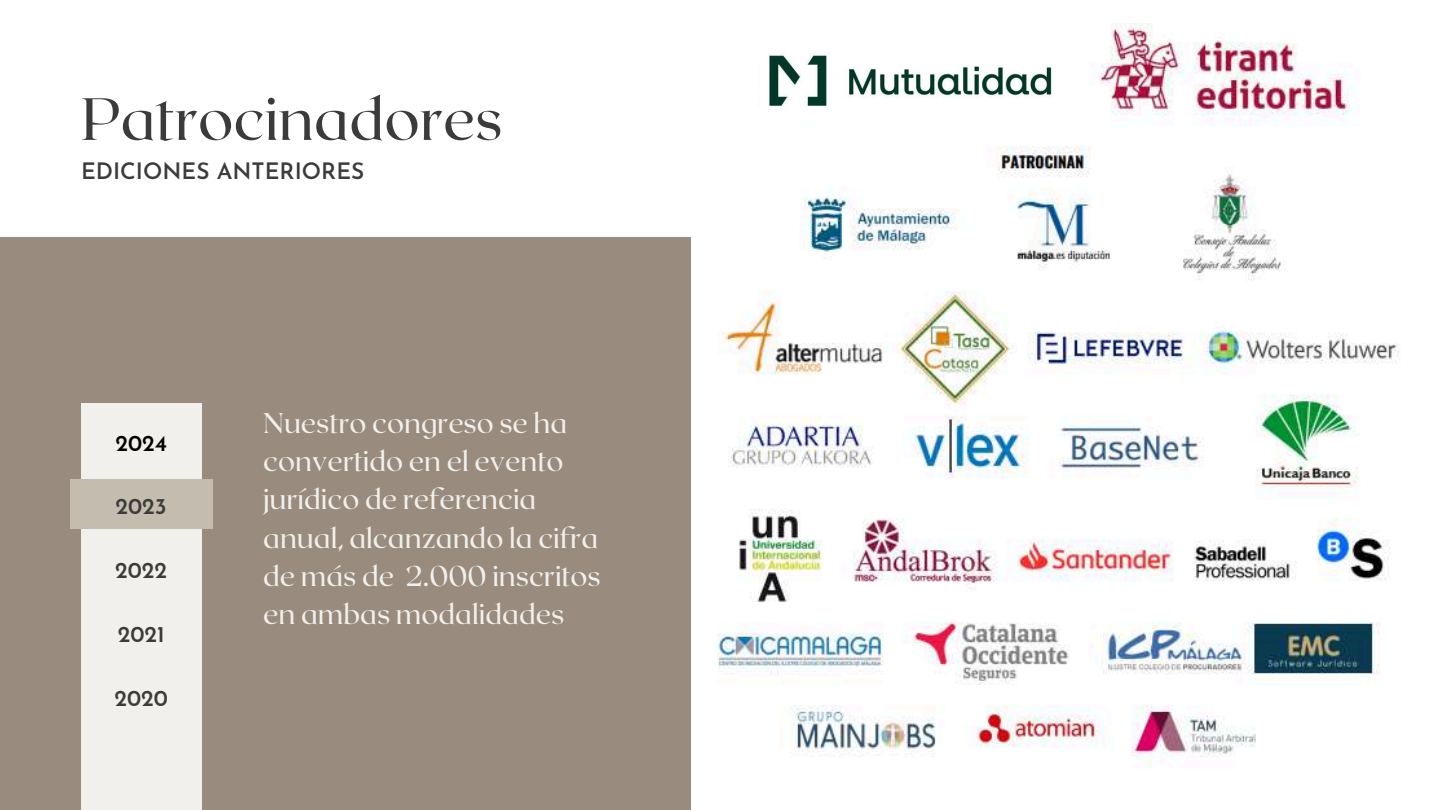
<style>
.page{position:relative;width:1440px;height:810px;background:#fff}
.page>*{position:absolute;margin:0;border:0;box-sizing:border-box;transform-origin:0 0}
.t1{font:59.4px "Roxborough CF";color:#3b3b3b}
.t2{font:28.4px/38.2px "Roxborough CF";color:#f2f0ec}
.t3{font:600 22.6px "Josefin Sans";color:#3b3b3b}
.t4{font:600 22.6px "Josefin Sans";color:#000}
</style>
<div class="page">
<div style="left:0;top:237px;width:691px;height:573px;background:#998b7d"></div>
<div style="left:81px;top:404px;width:120px;height:406px;background:#f2f0ec"></div>
<div style="left:70px;top:479px;width:142px;height:50px;background:#c4bdaf"></div>
<img style="left:717px;top:24px;width:682px;height:744px">
<img style="left:761px;top:41px;width:304px;height:80px">
<h1 class="t1" style="left:81px;top:80px;width:423px">Patrocinadores</h1>
<p class="t3" style="left:81px;top:162px;width:285px">EDICIONES ANTERIORES</p>
<p class="t4" style="left:115px;top:434px;width:53px">2024</p>
<p class="t3" style="left:116px;top:498px;width:53px">2023</p>
<p class="t3" style="left:115px;top:561px;width:54px">2022</p>
<p class="t3" style="left:118px;top:625px;width:48px">2021</p>
<p class="t3" style="left:114px;top:689px;width:55px">2020</p>
<p class="t2" style="left:263px;top:402px;width:339px">Nuestro congreso se ha convertido en el evento jurídico de referencia anual, alcanzando la cifra de más de 2.000 inscritos en ambas modalidades</p>
</div>
